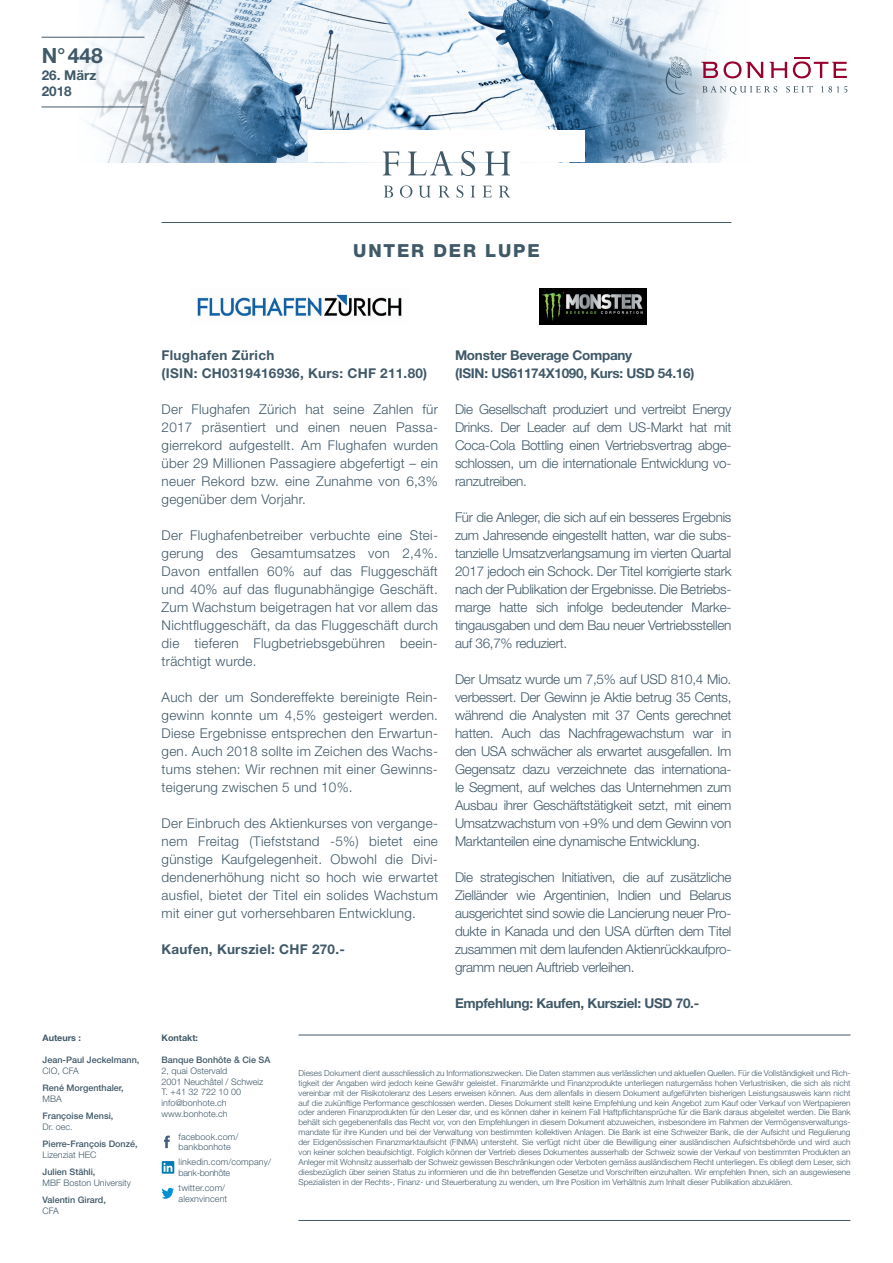
<style>
.page{position:relative;width:893px;height:1263px;background:#fff}
.page>*{position:absolute;margin:0;border:0;box-sizing:border-box;transform-origin:0 0}
.t1{font:700 21px "Helvetica Neue LT Std";color:#405968}
.t2{font:800 18px "Helvetica Neue LT Std";letter-spacing:.1em;color:#405968}
.t3{font:300 13.5px/18px "Helvetica Neue LT Std";letter-spacing:-.02em;color:#405968;text-align:justify}
.t4{font:700 13.5px/18px "Helvetica Neue LT Std";letter-spacing:-.02em;color:#405968}
.t5{font:700 13.5px/18px "Helvetica Neue LT Std";letter-spacing:.02em;color:#405968}
.t6{font:700 13.5px/16.2px "Helvetica Neue LT Std";color:#405968}
.t7{font:300 9px/10.8px "Helvetica Neue LT Std";color:#405968}
.t8{font:500 9px "Helvetica Neue LT Std";color:#405968}
.t9{font:700 9px "Helvetica Neue LT Std";color:#405968}
.t10{font:300 8.25px/9.9px "Helvetica Neue LT Std";color:#405968;text-align:justify}
</style>
<div class="page">
<hr style="left:298px;top:1035px;width:552px;height:1px;background:#405968">
<hr style="left:298px;top:1220px;width:552px;height:1px;background:#405968">
<hr style="left:162px;top:222px;width:569px;height:1px;background:#405968">
<img style="left:539px;top:288px;width:108px;height:36px">
<img style="left:197px;top:294px;width:205px;height:23px">
<img style="left:303px;top:0;width:162px;height:162px">
<svg style="left:41px;top:0;width:262px;height:162px"></svg>
<hr style="left:42px;top:107px;width:103px;height:1px;background:#405968">
<hr style="left:42px;top:37px;width:103px;height:1px;background:#405968">
<div style="left:308px;top:131px;width:277px;height:31px;background:#fff"></div>
<svg style="left:383px;top:152px;width:16px;height:23px"></svg>
<svg style="left:408px;top:151px;width:45px;height:24px"></svg>
<svg style="left:461px;top:151px;width:14px;height:25px"></svg>
<svg style="left:485px;top:162px;width:25px;height:13px"></svg>
<svg style="left:384px;top:186px;width:9px;height:11px"></svg>
<svg style="left:400px;top:185px;width:12px;height:13px"></svg>
<svg style="left:419px;top:186px;width:12px;height:12px"></svg>
<svg style="left:439px;top:186px;width:10px;height:11px"></svg>
<svg style="left:457px;top:185px;width:6px;height:13px"></svg>
<svg style="left:471px;top:186px;width:4px;height:11px"></svg>
<svg style="left:483px;top:186px;width:9px;height:11px"></svg>
<svg style="left:499px;top:186px;width:11px;height:11px"></svg>
<svg style="left:465px;top:0;width:340px;height:162px"></svg>
<svg style="left:701px;top:57px;width:146px;height:21px"></svg>
<svg style="left:702px;top:86px;width:75px;height:8px"></svg>
<svg style="left:786px;top:86px;width:27px;height:7px"></svg>
<svg style="left:821px;top:86px;width:26px;height:7px"></svg>
<svg style="left:662px;top:56px;width:30px;height:40px"></svg>
<svg style="left:164px;top:1135px;width:6px;height:13px"></svg>
<svg style="left:162px;top:1188px;width:12px;height:11px"></svg>
<svg style="left:162px;top:1161px;width:12px;height:13px"></svg>
<svg style="left:163px;top:1163px;width:9px;height:9px"></svg>
<h1 class="t1" style="left:42px;top:43px;width:63px">N°448</h1>
<p class="t6" style="left:42px;top:66px;width:56px">26. März<br>2018</p>
<h2 class="t2" style="left:353px;top:240px;width:188px">UNTER DER LUPE</h2>
<p class="t9" style="left:43px;top:1033px;width:40px">Auteurs :</p>
<p class="t8" style="left:43px;top:1054px;width:98px">Jean-Paul Jeckelmann,</p>
<p class="t7" style="left:43px;top:1065px;width:38px">CIO, CFA</p>
<p class="t8" style="left:43px;top:1082px;width:83px">René Morgenthaler,</p>
<p class="t7" style="left:43px;top:1093px;width:21px">MBA</p>
<p class="t8" style="left:43px;top:1110px;width:72px">Françoise Mensi,</p>
<p class="t7" style="left:43px;top:1121px;width:32px">Dr. oec.</p>
<p class="t8" style="left:43px;top:1138px;width:97px">Pierre-François Donzé,</p>
<p class="t7" style="left:43px;top:1149px;width:55px">Lizenziat HEC</p>
<p class="t8" style="left:43px;top:1166px;width:54px">Julien Stähli,</p>
<p class="t7" style="left:43px;top:1177px;width:90px">MBF Boston University</p>
<p class="t8" style="left:43px;top:1194px;width:65px">Valentin Girard,</p>
<p class="t7" style="left:43px;top:1205px;width:18px">CFA</p>
<p class="t5" style="left:162px;top:346px;width:267px">Flughafen Zürich<br>(ISIN: CH0319416936, Kurs: CHF 211.80)</p>
<p class="t3" style="left:162px;top:400px;width:278px">Der Flughafen Zürich hat seine Zahlen für 2017 präsentiert und einen neuen Passa&shy;gierrekord aufgestellt. Am Flughafen wurden über 29 Millionen Passagiere abgefertigt – ein neuer Rekord bzw. eine Zunahme von 6,3% gegenüber dem Vorjahr.</p>
<p class="t3" style="left:162px;top:526px;width:278px">Der Flughafenbetreiber verbuchte eine Stei&shy;gerung des Gesamtumsatzes von 2,4%.<br>Davon entfallen 60% auf das Fluggeschäft und 40% auf das flugunabhängige Geschäft.<br>Zum Wachstum beigetragen hat vor allem das Nichtfluggeschäft, da das Fluggeschäft durch die tieferen Flugbetriebsgebühren beein&shy;trächtigt wurde.</p>
<p class="t3" style="left:162px;top:688px;width:278px">Auch der um Sondereffekte bereinigte Rein&shy;gewinn konnte um 4,5% gesteigert werden.<br>Diese Ergebnisse entsprechen den Erwartun&shy;gen. Auch 2018 sollte im Zeichen des Wachs&shy;tums stehen: Wir rechnen mit einer Gewinns&shy;teigerung zwischen 5 und 10%.</p>
<p class="t3" style="left:162px;top:814px;width:278px">Der Einbruch des Aktienkurses von vergange&shy;nem Freitag (Tiefststand -5%) bietet eine günstige Kaufgelegenheit. Obwohl die Divi&shy;dendenerhöhung nicht so hoch wie erwartet ausfiel, bietet der Titel ein solides Wachstum mit einer gut vorhersehbaren Entwicklung.</p>
<p class="t5" style="left:162px;top:940px;width:185px">Kaufen, Kursziel: CHF 270.-</p>
<p class="t4" style="left:455px;top:346px;width:241px">Monster Beverage Company<br>(ISIN: US61174X1090, Kurs: USD 54.16)</p>
<p class="t3" style="left:455px;top:400px;width:278px">Die Gesellschaft produziert und vertreibt Energy Drinks. Der Leader auf dem US-Markt hat mit Coca-Cola Bottling einen Vertriebsvertrag abge&shy;schlossen, um die internationale Entwicklung vo&shy;ranzutreiben.</p>
<p class="t3" style="left:455px;top:508px;width:278px">Für die Anleger, die sich auf ein besseres Ergebnis zum Jahresende eingestellt hatten, war die subs&shy;tanzielle Umsatzverlangsamung im vierten Quartal 2017 jedoch ein Schock. Der Titel korrigierte stark nach der Publikation der Ergebnisse. Die Betriebs&shy;marge hatte sich infolge bedeutender Marke&shy;tingausgaben und dem Bau neuer Vertriebsstellen auf 36,7% reduziert.</p>
<p class="t3" style="left:455px;top:670px;width:278px">Der Umsatz wurde um 7,5% auf USD 810,4 Mio. verbessert. Der Gewinn je Aktie betrug 35 Cents, während die Analysten mit 37 Cents gerechnet hatten. Auch das Nachfragewachstum war in den USA schwächer als erwartet ausgefallen. Im Gegensatz dazu verzeichnete das internationa&shy;le Segment, auf welches das Unternehmen zum Ausbau ihrer Geschäftstätigkeit setzt, mit einem Umsatzwachstum von +9% und dem Gewinn von Marktanteilen eine dynamische Entwicklung.</p>
<p class="t3" style="left:455px;top:868px;width:278px">Die strategischen Initiativen, die auf zusätzliche Zielländer wie Argentinien, Indien und Belarus ausgerichtet sind sowie die Lancierung neuer Pro&shy;dukte in Kanada und den USA dürften dem Titel zusammen mit dem laufenden Aktienrückkaufpro&shy;gramm neuen Auftrieb verleihen.</p>
<p class="t4" style="left:455px;top:994px;width:246px">Empfehlung: Kaufen, Kursziel: USD 70.-</p>
<p class="t9" style="left:162px;top:1033px;width:38px">Kontakt:</p>
<p class="t8" style="left:162px;top:1054px;width:110px">Banque Bonhôte &amp; Cie SA</p>
<p class="t7" style="left:162px;top:1065px;width:103px">2, quai Ostervald<br>2001 Neuchâtel / Schweiz<br>T. +41 32 722 10 00 info@bonhote.ch www.bonhote.ch</p>
<p class="t7" style="left:179px;top:1131px;width:61px">facebook.com/ bankbonhote</p>
<p class="t7" style="left:179px;top:1157px;width:94px">linkedin.com/company/ bank-bonhôte</p>
<p class="t7" style="left:179px;top:1182px;width:50px">twitter.com/ alexnvincent</p>
<p class="t10" style="left:298px;top:1068px;width:554px">Dieses Dokument dient ausschliesslich zu Informationszwecken. Die Daten stammen aus verlässlichen und aktuellen Quellen. Für die Vollständigkeit und Rich&shy;tigkeit der Angaben wird jedoch keine Gewähr geleistet. Finanzmärkte und Finanzprodukte unterliegen naturgemäss hohen Verlustrisiken, die sich als nicht vereinbar mit der Risikotoleranz des Lesers erweisen können. Aus dem allenfalls in diesem Dokument aufgeführten bisherigen Leistungsausweis kann nicht auf die zukünftige Performance geschlossen werden. Dieses Dokument stellt keine Empfehlung und kein Angebot zum Kauf oder Verkauf von Wertpapieren oder anderen Finanzprodukten für den Leser dar, und es können daher in keinem Fall Haftpflichtansprüche für die Bank daraus abgeleitet werden. Die Bank behält sich gegebenenfalls das Recht vor, von den Empfehlungen in diesem Dokument abzuweichen, insbesondere im Rahmen der Vermögensverwaltungs&shy;mandate für ihre Kunden und bei der Verwaltung von bestimmten kollektiven Anlagen. Die Bank ist eine Schweizer Bank, die der Aufsicht und Regulierung der Eidgenössischen Finanzmarktaufsicht (FINMA) untersteht. Sie verfügt nicht über die Bewilligung einer ausländischen Aufsichtsbehörde und wird auch von keiner solchen beaufsichtigt. Folglich können der Vertrieb dieses Dokumentes ausserhalb der Schweiz sowie der Verkauf von bestimmten Produkten an Anleger mit Wohnsitz ausserhalb der Schweiz gewissen Beschränkungen oder Verboten gemäss ausländischem Recht unterliegen. Es obliegt dem Leser, sich diesbezüglich über seinen Status zu informieren und die ihn betreffenden Gesetze und Vorschriften einzuhalten. Wir empfehlen Ihnen, sich an ausgewiesene Spezialisten in der Rechts-, Finanz- und Steuerberatung zu wenden, um Ihre Position im Verhältnis zum Inhalt dieser Publikation abzuklären.</p>
</div>
